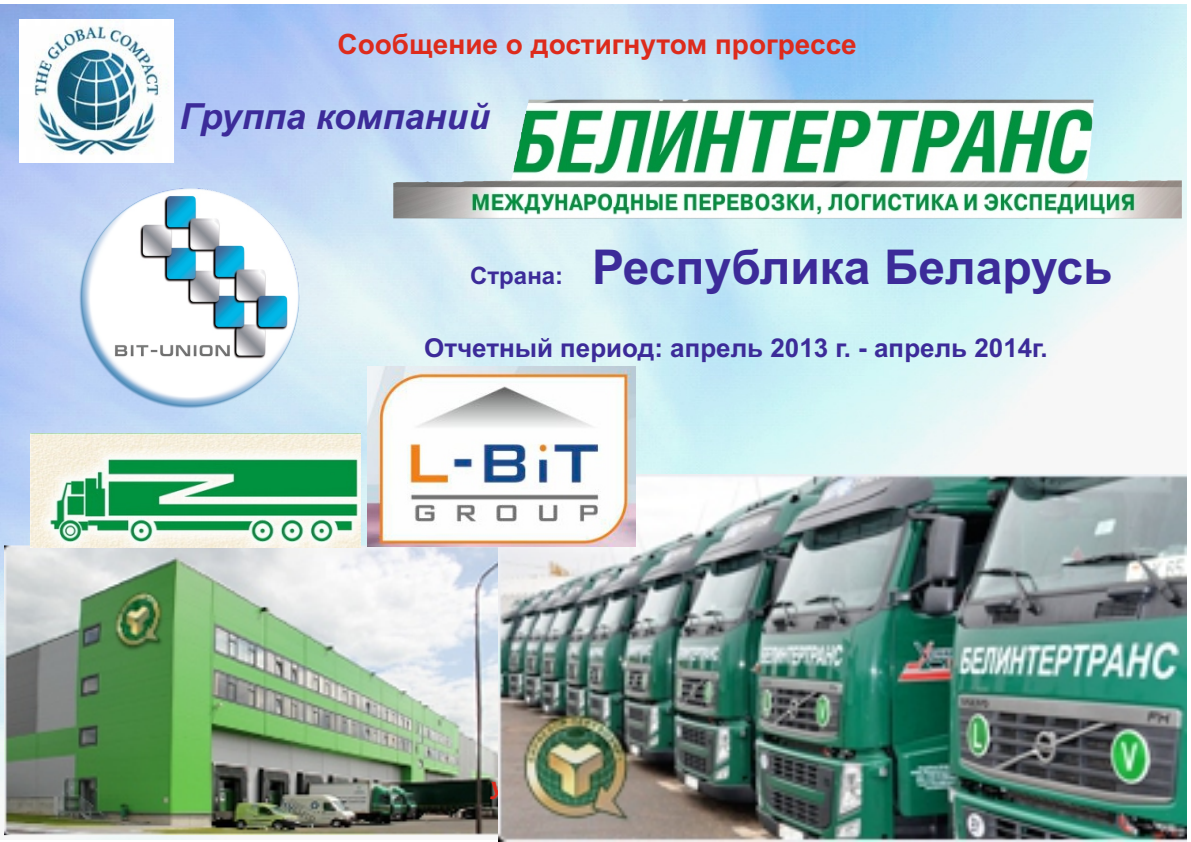
<style>
.page{position:relative;width:1191px;height:842px;background:#fff}
.page>*{position:absolute;margin:0;border:0;box-sizing:border-box;transform-origin:0 0}
.t1{font:700 48px "Arial";color:#3c2b99}
.t2{font:italic 700 36px "Arial";color:#3c2b99}
.t3{font:700 28px "Arial";color:#dd2b1c}
.t4{font:700 26px "Arial";color:#3c2b99}
.s1{font-size:24px}
</style>
<div class="page">
<img style="left:4px;top:545px;width:494px;height:290px">
<img style="left:31px;top:434px;width:329px;height:113px">
<img style="left:79px;top:189px;width:223px;height:219px">
<img style="left:393px;top:100px;width:745px;height:118px">
<img style="left:33px;top:20px;width:137px;height:136px">
<img style="left:498px;top:474px;width:688px;height:367px">
<img style="left:368px;top:367px;width:267px;height:179px">
<p class="t3" style="left:337px;top:34px;width:521px">Сообщение о достигнутом прогрессе</p>
<h2 class="t2" style="left:179px;top:103px;width:312px">Группа компаний</h2>
<h1 class="t1" style="left:470px;top:249px;width:644px"><span class="s1">Страна:</span> Республика Беларусь</h1>
<p class="t4" style="left:424px;top:338px;width:625px">Отчетный период: апрель 2013 г. - апрель 2014г.</p>
</div>
